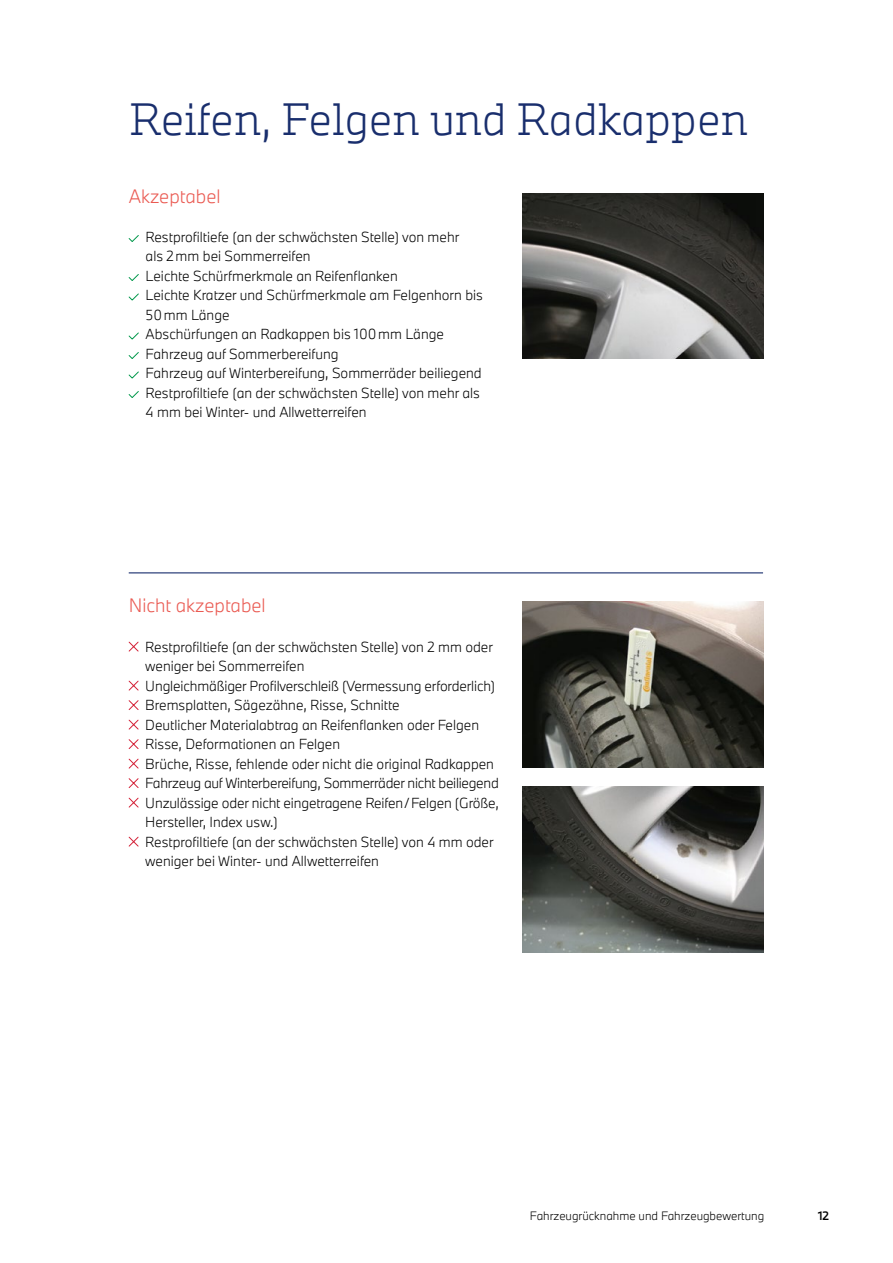
<style>
.page{position:relative;width:893px;height:1263px;background:#fff}
.page>*{position:absolute;margin:0;border:0;box-sizing:border-box;transform-origin:0 0}
.t1{font:300 42px "Alphabet Slab Pro";color:#192e6d}
.t2{font:300 18px "Alphabet Sans Pro";color:#ea5a52}
.t3{font:300 13.5px/19.5px "Alphabet Sans Pro";color:#000}
.t4{font:300 11.25px "Alphabet Sans Pro";color:#000}
.t5{font:500 11.25px "Alphabet Sans Pro";color:#000}
</style>
<div class="page">
<img style="left:523px;top:602px;width:241px;height:165px">
<img style="left:523px;top:193px;width:241px;height:166px">
<img style="left:523px;top:787px;width:241px;height:166px">
<hr style="left:129px;top:572px;width:634px;height:1px;background:#192e6d">
<svg style="left:128px;top:235px;width:11px;height:7px"></svg>
<svg style="left:128px;top:274px;width:11px;height:7px"></svg>
<svg style="left:128px;top:293px;width:11px;height:8px"></svg>
<svg style="left:128px;top:332px;width:11px;height:8px"></svg>
<svg style="left:128px;top:352px;width:11px;height:7px"></svg>
<svg style="left:128px;top:371px;width:11px;height:8px"></svg>
<svg style="left:128px;top:391px;width:11px;height:7px"></svg>
<svg style="left:128px;top:641px;width:11px;height:11px"></svg>
<svg style="left:128px;top:680px;width:11px;height:11px"></svg>
<svg style="left:128px;top:700px;width:11px;height:10px"></svg>
<svg style="left:128px;top:719px;width:11px;height:11px"></svg>
<svg style="left:128px;top:739px;width:11px;height:10px"></svg>
<svg style="left:128px;top:758px;width:11px;height:11px"></svg>
<svg style="left:128px;top:778px;width:11px;height:10px"></svg>
<svg style="left:128px;top:797px;width:11px;height:11px"></svg>
<svg style="left:128px;top:836px;width:11px;height:11px"></svg>
<h1 class="t1" style="left:129px;top:90px;width:620px">Reifen, Felgen und Radkappen</h1>
<h2 class="t2" style="left:129px;top:184px;width:93px">Akzeptabel</h2>
<p class="t3" style="left:146px;top:227px;width:339px">Restprofiltiefe (an der schwächsten Stelle) von mehr<br>als 2mm bei Sommerreifen<br>Leichte Schürfmerkmale an Reifenflanken<br>Leichte Kratzer und Schürfmerkmale am Felgenhorn bis 50mm Länge<br>Abschürfungen an Radkappen bis 100mm Länge Fahrzeug auf Sommerbereifung<br>Fahrzeug auf Winterbereifung, Sommerräder beiliegend Restprofiltiefe (an der schwächsten Stelle) von mehr als 4 mm bei Winter- und Allwetterreifen</p>
<h2 class="t2" style="left:129px;top:593px;width:138px">Nicht akzeptabel</h2>
<p class="t3" style="left:145px;top:636px;width:355px">Restprofiltiefe (an der schwächsten Stelle) von 2 mm oder weniger bei Sommerreifen<br>Ungleichmäßiger Profilverschleiß (Vermessung erforderlich)<br>Bremsplatten, Sägezähne, Risse, Schnitte<br>Deutlicher Materialabtrag an Reifenflanken oder Felgen Risse, Deformationen an Felgen<br>Brüche, Risse, fehlende oder nicht die original Radkappen Fahrzeug auf Winterbereifung, Sommerräder nicht beiliegend Unzulässige oder nicht eingetragene Reifen/Felgen (Größe, Hersteller, Index usw.)<br>Restprofiltiefe (an der schwächsten Stelle) von 4 mm oder weniger bei Winter- und Allwetterreifen</p>
<p class="t4" style="left:530px;top:1208px;width:236px">Fahrzeugrücknahme und Fahrzeugbewertung</p>
<p class="t5" style="left:818px;top:1208px;width:13px">12</p>
</div>
